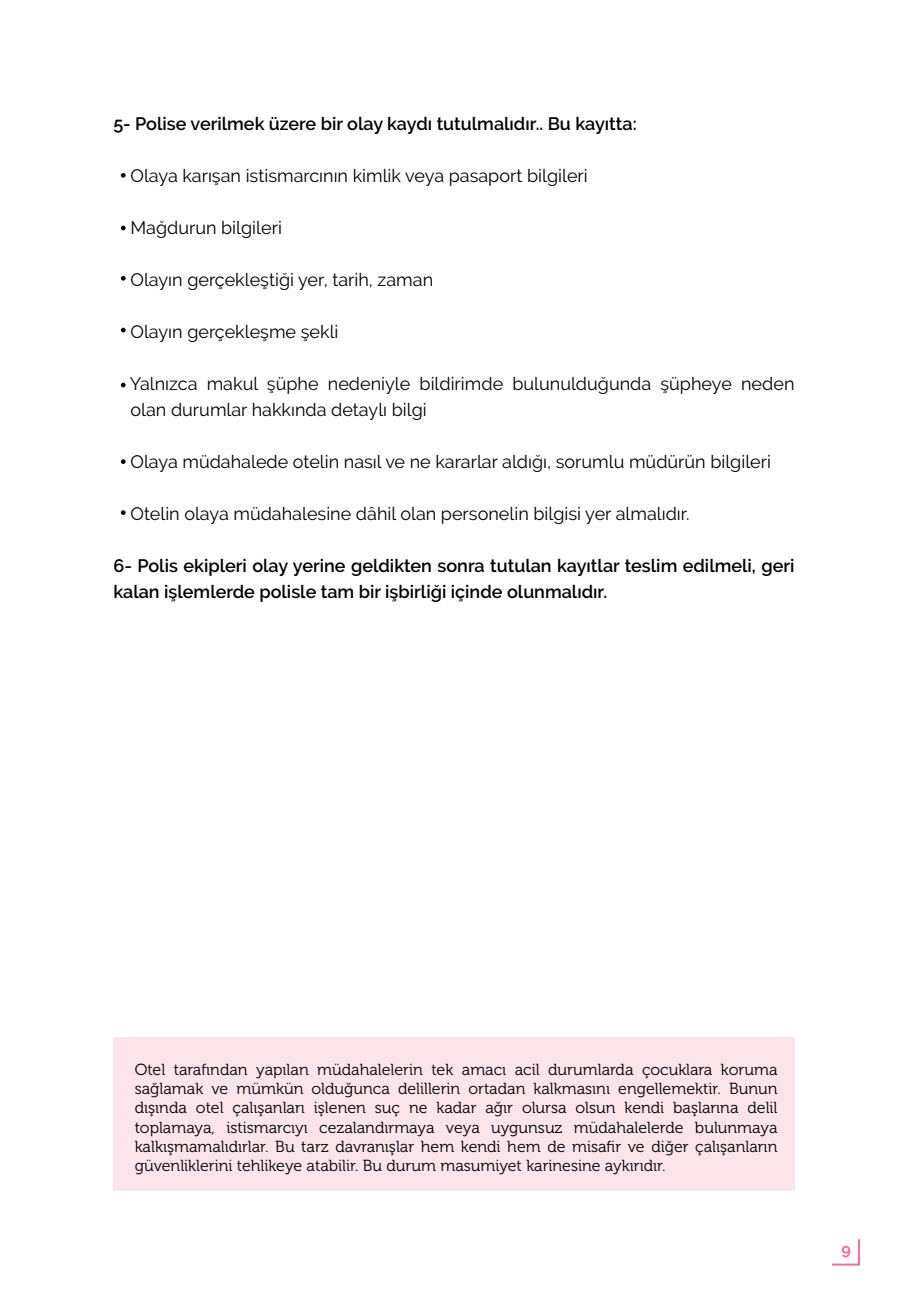
<style>
.page{position:relative;width:908px;height:1304px;background:#fff}
.page>*{position:absolute;margin:0;border:0;box-sizing:border-box;transform-origin:0 0}
.t1{font:18px/26px "Raleway";color:#000}
.t2{font:600 18px/26px "Raleway";color:#000}
.t3{font:16px/19.2px "Museo 300";color:#000;text-align:justify}
.t4{font:700 16px "Raleway";color:#f16b9b}
</style>
<div class="page">
<svg style="left:832px;top:1239px;width:28px;height:27px"></svg>
<svg style="left:121px;top:173px;width:5px;height:5px"></svg>
<svg style="left:121px;top:226px;width:5px;height:4px"></svg>
<svg style="left:121px;top:276px;width:5px;height:5px"></svg>
<svg style="left:121px;top:328px;width:5px;height:4px"></svg>
<svg style="left:121px;top:383px;width:5px;height:4px"></svg>
<svg style="left:121px;top:459px;width:5px;height:5px"></svg>
<svg style="left:121px;top:510px;width:5px;height:5px"></svg>
<div style="left:113px;top:1037px;width:681px;height:154px;background:#fce5ea"></div>
<p class="t2" style="left:113px;top:111px;width:524px">5- Polise verilmek üzere bir olay kaydı tutulmalıdır.. Bu kayıtta:</p>
<p class="t1" style="left:130px;top:163px;width:458px">Olaya karışan istismarcının kimlik veya pasaport bilgileri</p>
<p class="t1" style="left:130px;top:215px;width:153px">Mağdurun bilgileri</p>
<p class="t1" style="left:130px;top:267px;width:304px">Olayın gerçekleştiği yer, tarih, zaman</p>
<p class="t1" style="left:130px;top:319px;width:209px">Olayın gerçekleşme şekli</p>
<p class="t1" style="left:130px;top:371px;width:665px">Yalnızca makul şüphe nedeniyle bildirimde bulunulduğunda şüpheye neden olan durumlar hakkında detaylı bilgi</p>
<p class="t1" style="left:130px;top:449px;width:641px">Olaya müdahalede otelin nasıl ve ne kararlar aldığı, sorumlu müdürün bilgileri</p>
<p class="t1" style="left:130px;top:501px;width:560px">Otelin olaya müdahalesine dâhil olan personelin bilgisi yer almalıdır.</p>
<p class="t2" style="left:113px;top:553px;width:682px">6- Polis ekipleri olay yerine geldikten sonra tutulan kayıtlar teslim edilmeli, geri kalan işlemlerde polisle tam bir işbirliği içinde olunmalıdır.</p>
<p class="t3" style="left:135px;top:1060px;width:644px">Otel tarafından yapılan müdahalelerin tek amacı acil durumlarda çocuklara koruma sağlamak ve mümkün olduğunca delillerin ortadan kalkmasını engellemektir. Bunun dışında otel çalışanları işlenen suç ne kadar ağır olursa olsun kendi başlarına delil toplamaya, istismarcıyı cezalandırmaya veya uygunsuz müdahalelerde bulunmaya kalkışmamalıdırlar. Bu tarz davranışlar hem kendi hem de misafir ve diğer çalışanların güvenliklerini tehlikeye atabilir. Bu durum masumiyet karinesine aykırıdır.</p>
<p class="t4" style="left:841px;top:1240px;width:11px">9</p>
</div>
